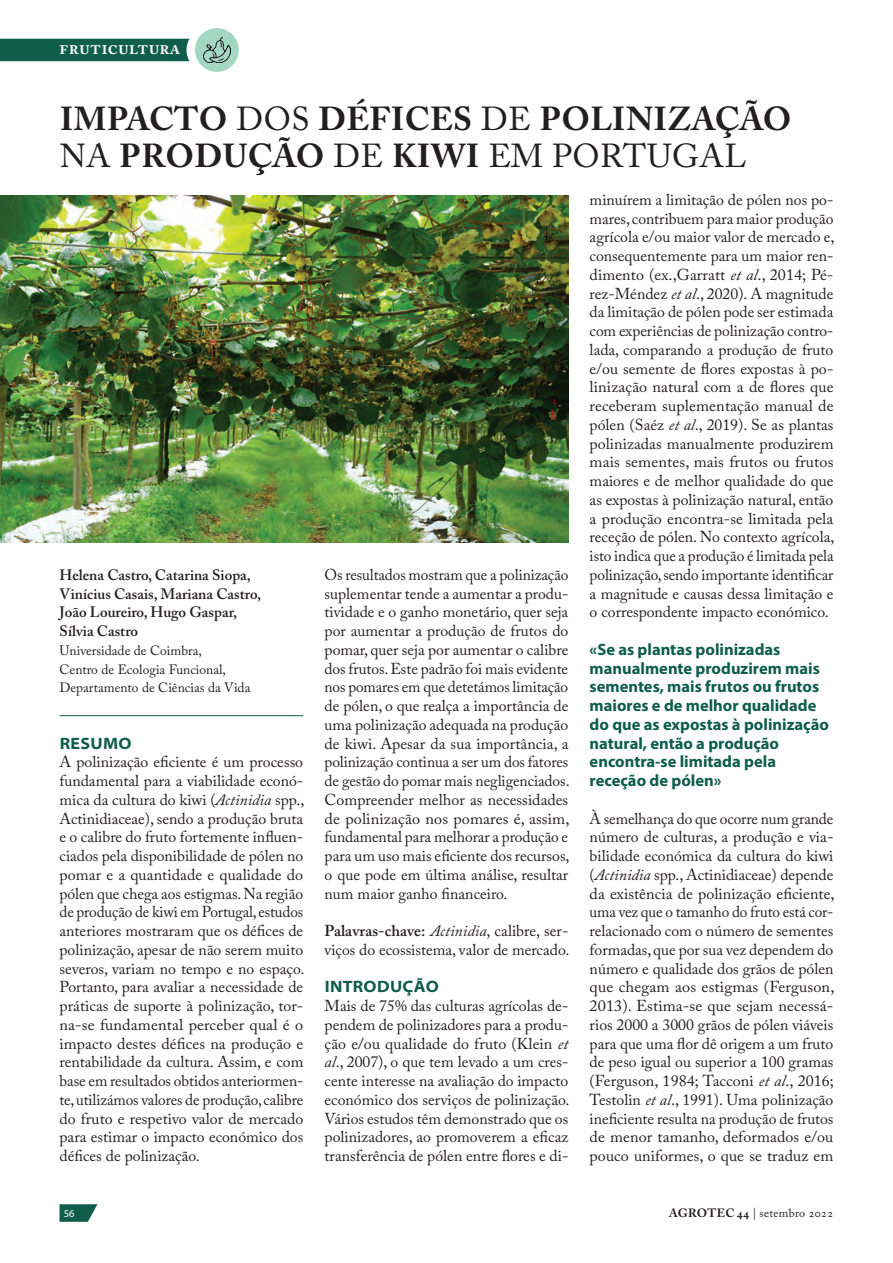
<style>
.page{position:relative;width:893px;height:1263px;background:#fff}
.page>*{position:absolute;margin:0;border:0;box-sizing:border-box;transform-origin:0 0}
.título_artigo_regula{font:700 33px "Adobe Caslon Pro";letter-spacing:.015em;color:#231f20}
.título_artigo_regula-2{font:33px "Adobe Caslon Pro";letter-spacing:.015em;color:#231f20}
.t1{font:600 19.5px "Adobe Caslon Pro";letter-spacing:.005em;color:#fff}
.destaque_artigo{font:700 16.5px/18.8px "Myriad Pro";color:#0f5d4b}
.título_temas_artigo{font:700 semi-expanded 16.5px "Myriad Pro";letter-spacing:.02em;color:#0f5d4b}
.texto_s__ident{font:15.75px/18.8px "Adobe Caslon Pro";color:#231f20;text-align:justify}
.autor_nome{font:600 15px/18.8px "Adobe Caslon Pro";color:#231f20}
.autor_info{font:13.5px/18.8px "Adobe Caslon Pro";color:#231f20}
.t2{font:12px "Adobe Caslon Pro";letter-spacing:.02em;color:#231f20}
.t3{font:10.5px "Myriad Pro";color:#fff}
.s1{font-weight:400}
.s2{font-weight:700}
.s3{font-style:italic}
.s4{font-weight:600}
</style>
<div class="page">
<svg style="left:60px;top:1204px;width:38px;height:18px"></svg>
<div style="left:0;top:39px;width:190px;height:22px;background:#0f5d4b"></div>
<div style="left:195px;top:28px;width:44px;height:44px;background:#a3d7c3;border-radius:50%"></div>
<img style="left:203px;top:37px;width:28px;height:26px">
<hr style="left:60px;top:715px;width:243px;height:1px;background:#0f5d4b">
<img style="left:0;top:195px;width:568px;height:347px">
<p class="t1" style="left:59px;top:36px;width:122px">fruticultura</p>
<p class="título_artigo_regula" style="left:60px;top:99px;width:733px">IMPACTO <span class="s1">DOS</span> DÉFICES <span class="s1">DE</span> POLINIZAÇÃO</p>
<p class="título_artigo_regula-2" style="left:60px;top:137px;width:688px">NA <span class="s2">PRODUÇÃO</span> DE <span class="s2">KIWI</span> EM PORTUGAL</p>
<p class="autor_nome" style="left:60px;top:565px;width:203px">Helena Castro, Catarina Siopa,<br>Vinícius Casais, Mariana Castro,<br>João Loureiro, Hugo Gaspar,<br>Sílvia Castro</p>
<p class="autor_info" style="left:60px;top:641px;width:144px">Universidade de Coimbra,</p>
<p class="autor_info" style="left:60px;top:659px;width:192px">Centro de Ecologia Funcional,<br>Departamento de Ciências da Vida</p>
<p class="título_temas_artigo" style="left:60px;top:732px;width:73px">RESUMO</p>
<p class="texto_s__ident" style="left:60px;top:752px;width:246px">A polinização eficiente é um processo fundamental para a viabilidade econó&shy;mica da cultura do kiwi (<span class="s3">Actinidia</span> spp., Actinidiaceae), sendo a produção bruta e o calibre do fruto fortemente influen&shy;ciados pela disponibilidade de pólen no pomar e a quantidade e qualidade do pólen que chega aos estigmas. Na região de produção de kiwi em Portugal, estudos anteriores mostraram que os défices de polinização, apesar de não serem muito severos, variam no tempo e no espaço.<br>Portanto, para avaliar a necessidade de práticas de suporte à polinização, tor&shy;na-se fundamental perceber qual é o impacto destes défices na produção e rentabilidade da cultura. Assim, e com base em resultados obtidos anteriormen&shy;te, utilizámos valores de produção, calibre do fruto e respetivo valor de mercado para estimar o impacto económico dos défices de polinização.</p>
<p class="texto_s__ident" style="left:325px;top:565px;width:247px">Os resultados mostram que a polinização suplementar tende a aumentar a produ&shy;tividade e o ganho monetário, quer seja por aumentar a produção de frutos do pomar, quer seja por aumentar o calibre dos frutos. Este padrão foi mais evidente nos pomares em que detetámos limitação de pólen, o que realça a importância de uma polinização adequada na produção de kiwi. Apesar da sua importância, a polinização continua a ser um dos fatores de gestão do pomar mais negligenciados.<br>Compreender melhor as necessidades de polinização nos pomares é, assim, fundamental para melhorar a produção e para um uso mais eficiente dos recursos, o que pode em última análise, resultar num maior ganho financeiro.</p>
<p class="texto_s__ident" style="left:325px;top:921px;width:246px"><span class="s4">Palavras-chave:</span> <span class="s3">Actinidia</span>, calibre, ser&shy;viços do ecossistema, valor de mercado.</p>
<p class="título_temas_artigo" style="left:325px;top:976px;width:116px">INTRODUÇÃO</p>
<p class="texto_s__ident" style="left:325px;top:996px;width:246px">Mais de 75% das culturas agrícolas de&shy;pendem de polinizadores para a produ&shy;ção e/ou qualidade do fruto (Klein <span class="s3">et al</span>., 2007), o que tem levado a um cres&shy;cente interesse na avaliação do impacto económico dos serviços de polinização.<br>Vários estudos têm demonstrado que os polinizadores, ao promoverem a eficaz transferência de pólen entre flores e di-</p>
<p class="texto_s__ident" style="left:590px;top:190px;width:246px">minuírem a limitação de pólen nos po&shy;mares, contribuem para maior produção agrícola e/ou maior valor de mercado e, consequentemente para um maior ren&shy;dimento (ex.,Garratt <span class="s3">et al</span>., 2014; Pé&shy;rez‐Méndez <span class="s3">et al</span>., 2020). A magnitude da limitação de pólen pode ser estimada com experiências de polinização contro&shy;lada, comparando a produção de fruto e/ou semente de flores expostas à po&shy;linização natural com a de flores que receberam suplementação manual de pólen (Saéz <span class="s3">et al</span>., 2019). Se as plantas polinizadas manualmente produzirem mais sementes, mais frutos ou frutos maiores e de melhor qualidade do que as expostas à polinização natural, então a produção encontra-se limitada pela receção de pólen. No contexto agrícola, isto indica que a produção é limitada pela polinização, sendo importante identificar a magnitude e causas dessa limitação e o correspondente impacto económico.</p>
<p class="destaque_artigo" style="left:590px;top:639px;width:241px">«Se as plantas polinizadas manualmente produzirem mais sementes, mais frutos ou frutos maiores e de melhor qualidade do que as expostas à polinização natural, então a produção encontra-se limitada pela receção de pólen»</p>
<p class="texto_s__ident" style="left:590px;top:809px;width:246px">À semelhança do que ocorre num grande número de culturas, a produção e via&shy;bilidade económica da cultura do kiwi (<span class="s3">Actinidia</span> spp., Actinidiaceae) depende da existência de polinização eficiente, uma vez que o tamanho do fruto está cor&shy;relacionado com o número de sementes formadas, que por sua vez dependem do número e qualidade dos grãos de pólen que chegam aos estigmas (Ferguson, 2013). Estima-se que sejam necessá&shy;rios 2000 a 3000 grãos de pólen viáveis para que uma flor dê origem a um fruto de peso igual ou superior a 100 gramas (Ferguson, 1984; Tacconi <span class="s3">et al</span>., 2016; Testolin <span class="s3">et al</span>., 1991). Uma polinização ineficiente resulta na produção de frutos de menor tamanho, deformados e/ou pouco uniformes, o que se traduz em</p>
<p class="t3" style="left:64px;top:1206px;width:12px">56</p>
<p class="t2" style="left:669px;top:1206px;width:166px"><span class="s2">AGROTEC 44</span> | setembro 2022</p>
</div>
